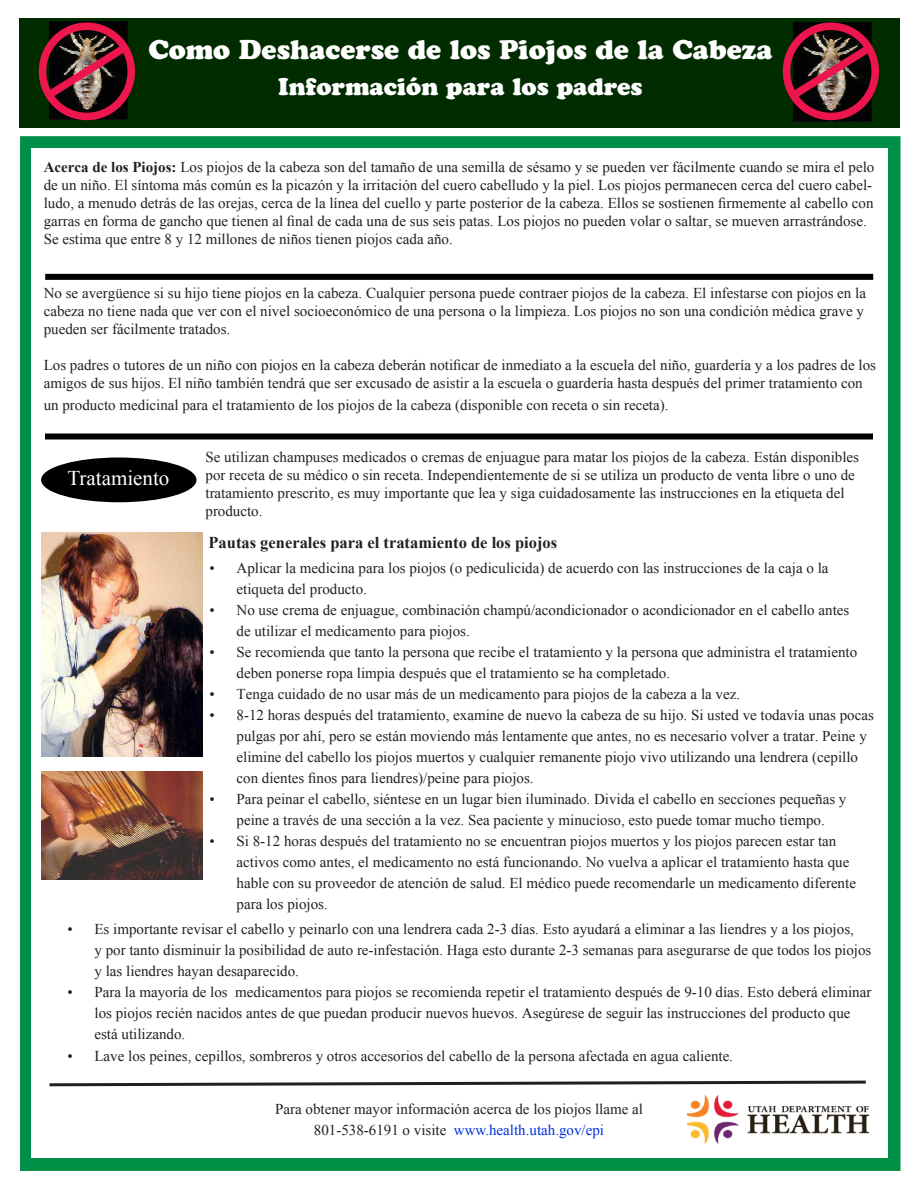
<style>
.page{position:relative;width:918px;height:1188px;background:#fff}
.page>*{position:absolute;margin:0;border:0;box-sizing:border-box;transform-origin:0 0}
.t1{font:27px "Cooper Black Std";color:#fff}
.t2{font:24px "Cooper Black Std";color:#fff}
.t3{font:21px "Times New Roman";color:#fff}
.t4{font:700 16.5px "Times New Roman";color:#231f20}
.t5{font:15px/21px "Times New Roman";color:#231f20}
.s1{font-weight:700}
.s2{color:#0032df}
</style>
<div class="page">
<div style="left:19px;top:135px;width:883px;height:1037px;background:#008f47;border:2px solid #fff"></div>
<div style="left:32px;top:148px;width:856px;height:1010px;background:#fff"></div>
<div style="left:19px;top:18px;width:881px;height:110px;background:#002c00"></div>
<img style="left:794px;top:22px;width:77px;height:99px">
<img style="left:50px;top:21px;width:77px;height:99px">
<img style="left:688px;top:1095px;width:180px;height:48px">
<svg style="left:49px;top:1080px;width:817px;height:7px"></svg>
<div style="left:45px;top:274px;width:828px;height:6px;background:#000"></div>
<div style="left:42px;top:458px;width:154px;height:44px;background:#000;border-radius:50%"></div>
<div style="left:41px;top:458px;width:156px;height:44px;border:2px solid #000;border-radius:50%"></div>
<div style="left:39px;top:22px;width:96px;height:98px;border:8px solid #ed174e;border-radius:50%"></div>
<img style="left:39px;top:39px;width:94px;height:66px">
<div style="left:783px;top:22px;width:96px;height:98px;border:8px solid #ed154d;border-radius:50%"></div>
<img style="left:785px;top:38px;width:94px;height:66px">
<img style="left:41px;top:532px;width:162px;height:225px">
<div style="left:45px;top:434px;width:828px;height:6px;background:#000"></div>
<img style="left:41px;top:772px;width:161px;height:108px">
<p class="t1" style="left:148px;top:33px;width:626px">Como Deshacerse de los Piojos de la Cabeza</p>
<p class="t2" style="left:278px;top:72px;width:366px">Información para los padres</p>
<p class="t5" style="left:44px;top:158px;width:832px;line-height:18px"><span class="s1">Acerca de los Piojos:</span> Los piojos de la cabeza son del tamaño de una semilla de sésamo y se pueden ver fácilmente cuando se mira el pelo de un niño. El síntoma más común es la picazón y la irritación del cuero cabelludo y la piel. Los piojos permanecen cerca del cuero cabel&shy;ludo, a menudo detrás de las orejas, cerca de la línea del cuello y parte posterior de la cabeza. Ellos se sostienen firmemente al cabello con garras en forma de gancho que tienen al final de cada una de sus seis patas. Los piojos no pueden volar o saltar, se mueven arrastrándose.<br>Se estima que entre 8 y 12 millones de niños tienen piojos cada año.</p>
<p class="t5" style="left:44px;top:284px;width:824px;line-height:18px">No se avergüence si su hijo tiene piojos en la cabeza. Cualquier persona puede contraer piojos de la cabeza. El infestarse con piojos en la cabeza no tiene nada que ver con el nivel socioeconómico de una persona o la limpieza. Los piojos no son una condición médica grave y pueden ser fácilmente tratados.</p>
<p class="t5" style="left:44px;top:356px;width:834px;line-height:18px">Los padres o tutores de un niño con piojos en la cabeza deberán notificar de inmediato a la escuela del niño, guardería y a los padres de los amigos de sus hijos. El niño también tendrá que ser excusado de asistir a la escuela o guardería hasta después del primer tratamiento con</p>
<p class="t5" style="left:44px;top:394px;width:626px">un producto medicinal para el tratamiento de los piojos de la cabeza (disponible con receta o sin receta).</p>
<p class="t3" style="left:68px;top:464px;width:103px">Tratamiento</p>
<p class="t5" style="left:206px;top:448px;width:655px;line-height:18px">Se utilizan champuses medicados o cremas de enjuague para matar los piojos de la cabeza. Están disponibles por receta de su médico o sin receta. Independientemente de si se utiliza un producto de venta libre o uno de tratamiento prescrito, es muy importante que lea y siga cuidadosamente las instrucciones en la etiqueta del producto.</p>
<p class="t4" style="left:208px;top:531px;width:350px">Pautas generales para el tratamiento de los piojos</p>
<p class="t5" style="left:237px;top:557px;width:593px;text-indent:-27px">• Aplicar la medicina para los piojos (o pediculicida) de acuerdo con las instrucciones de la caja o la etiqueta del producto.</p>
<p class="t5" style="left:237px;top:599px;width:614px;text-indent:-27px">• No use crema de enjuague, combinación champú/acondicionador o acondicionador en el cabello antes de utilizar el medicamento para piojos.</p>
<p class="t5" style="left:237px;top:641px;width:622px;text-indent:-27px">• Se recomienda que tanto la persona que recibe el tratamiento y la persona que administra el tratamiento deben ponerse ropa limpia después que el tratamiento se ha completado.</p>
<p class="t5" style="left:210px;top:683px;width:532px">• Tenga cuidado de no usar más de un medicamento para piojos de la cabeza a la vez.</p>
<p class="t5" style="left:237px;top:704px;width:639px;text-indent:-27px">• 8-12 horas después del tratamiento, examine de nuevo la cabeza de su hijo. Si usted ve todavía unas pocas pulgas por ahí, pero se están moviendo más lentamente que antes, no es necesario volver a tratar. Peine y elimine del cabello los piojos muertos y cualquier remanente piojo vivo utilizando una lendrera (cepillo con dientes finos para liendres)/peine para piojos.</p>
<p class="t5" style="left:210px;top:788px;width:638px;text-align:center">• Para peinar el cabello, siéntese en un lugar bien iluminado. Divida el cabello en secciones pequeñas y peine a través de una sección a la vez. Sea paciente y minucioso, esto puede tomar mucho tiempo.</p>
<p class="t5" style="left:237px;top:830px;width:621px;text-indent:-27px">• Si 8-12 horas después del tratamiento no se encuentran piojos muertos y los piojos parecen estar tan activos como antes, el medicamento no está funcionando. No vuelva a aplicar el tratamiento hasta que hable con su proveedor de atención de salud. El médico puede recomendarle un medicamento diferente para los piojos.</p>
<p class="t5" style="left:94px;top:918px;width:778px;text-indent:-27px">• Es importante revisar el cabello y peinarlo con una lendrera cada 2-3 días. Esto ayudará a eliminar a las liendres y a los piojos,<br>y por tanto disminuir la posibilidad de auto re-infestación. Haga esto durante 2-3 semanas para asegurarse de que todos los piojos y las liendres hayan desaparecido.</p>
<p class="t5" style="left:94px;top:981px;width:778px;text-indent:-27px">• Para la mayoría de los medicamentos para piojos se recomienda repetir el tratamiento después de 9-10 días. Esto deberá eliminar los piojos recién nacidos antes de que puedan producir nuevos huevos. Asegúrese de seguir las instrucciones del producto que está utilizando.</p>
<p class="t5" style="left:68px;top:1045px;width:667px">• Lave los peines, cepillos, sombreros y otros accesorios del cabello de la persona afectada en agua caliente.</p>
<p class="t5" style="left:275px;top:1099px;width:369px;text-align:center">Para obtener mayor información acerca de los piojos llame al<br>801-538-6191 o visite <span class="s2">www.health.utah.gov/epi</span></p>
</div>
